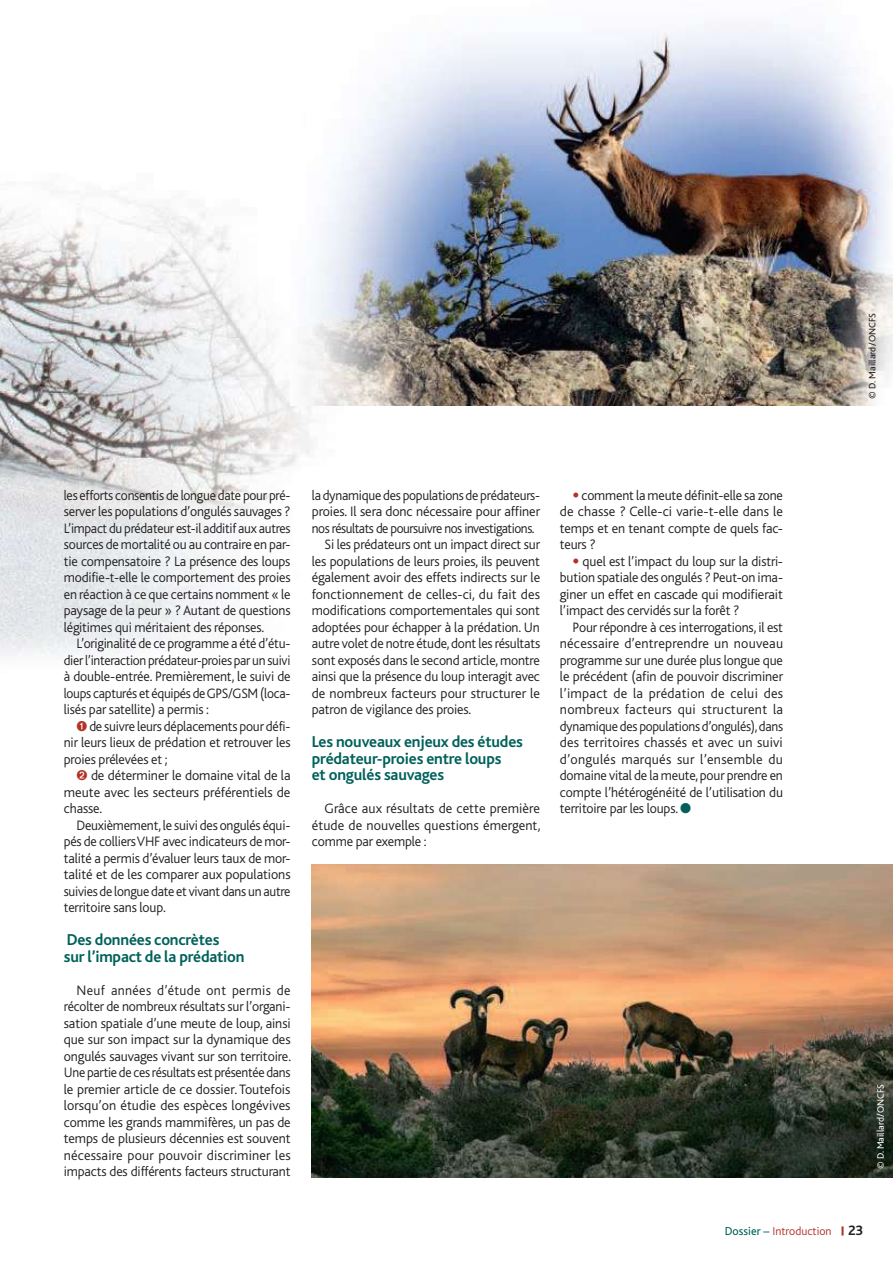
<style>
.page{position:relative;width:893px;height:1263px;background:#fff}
.page>*{position:absolute;margin:0;border:0;box-sizing:border-box;transform-origin:0 0}
.t1{font:700 16.5px/16.5px "Bliss";letter-spacing:-.01em;color:#00615a}
.t2{font:300 14.25px/16.5px "Bliss";letter-spacing:-.01em;color:#231f20;text-align:justify}
.t3{font:300 14.25px/16.5px "Bliss";letter-spacing:-.01em;color:#231f20;text-align:justify;scale:.96 1}
.t4{font:300 14.25px "Bliss";letter-spacing:-.035em;color:#231f20;scale:.95 1}
.t5{font:700 14.25px "Bliss";color:#231f20}
.t6{font:300 12px "Bliss";color:#b23326}
.t7{font:9.75px "Bliss";color:#231f20}
.t8{font:9.75px "Bliss";color:#fff}
.s1{color:#b23326}
.s2{font-family:"Frutiger";font-stretch:condensed;color:#b23326}
.s3{color:#00615a}
.s4{font-weight:400;color:#00615a}
</style>
<div class="page">
<svg style="left:841px;top:1226px;width:2px;height:9px"></svg>
<img style="left:0;top:190px;width:410px;height:466px">
<img style="left:311px;top:864px;width:582px;height:314px">
<img style="left:291px;top:24px;width:602px;height:381px">
<p class="t7" style="left:868px;top:399px;width:87px;rotate:-90deg">© D. Maillard/ONCFS</p>
<p class="t3" style="left:64px;top:487px;width:238px">les efforts consentis de longue date pour pré&shy;server les populations d’ongulés sauvages ?<br>L’impact du prédateur est-il additif aux autres sources de mortalité ou au contraire en par&shy;tie compensatoire ? La présence des loups modifie-t-elle le comportement des proies en réaction à ce que certains nomment « le paysage de la peur » ? Autant de questions légitimes qui méritaient des réponses.</p>
<p class="t2" style="left:64px;top:636px;width:228px;text-indent:13px">L’originalité de ce programme a été d’étu&shy;dier l’interaction prédateur-proies par un suivi à double-entrée. Premièrement, le suivi de loups capturés et équipés de GPS/GSM (loca&shy;lisés par satellite) a permis :</p>
<p class="t2" style="left:64px;top:718px;width:228px;text-indent:13px"><span class="s1">➊</span> de suivre leurs déplacements pour défi&shy;nir leurs lieux de prédation et retrouver les proies prélevées et ;</p>
<p class="t2" style="left:64px;top:768px;width:228px;text-indent:13px"><span class="s1">➋</span> de déterminer le domaine vital de la meute avec les secteurs préférentiels de chasse.</p>
<p class="t2" style="left:64px;top:817px;width:228px;text-indent:13px">Deuxièmement, le suivi des ongulés équi&shy;pés de colliers VHF avec indicateurs de mor&shy;talité a permis d’évaluer leurs taux de mor&shy;talité et de les comparer aux populations suivies de longue date et vivant dans un autre territoire sans loup.</p>
<p class="t1" style="left:64px;top:932px;width:182px">Des données concrètes<br>sur l’impact de la prédation</p>
<p class="t2" style="left:64px;top:982px;width:229px;text-indent:13px">Neuf années d’étude ont permis de récolter de nombreux résultats sur l’organi&shy;sation spatiale d’une meute de loup, ainsi que sur son impact sur la dynamique des ongulés sauvages vivant sur son territoire.<br>Une partie de ces résultats est présentée dans le premier article de ce dossier. Toutefois lorsqu’on étudie des espèces longévives comme les grands mammifères, un pas de temps de plusieurs décennies est souvent nécessaire pour pouvoir discriminer les impacts des différents facteurs structurant</p>
<p class="t3" style="left:312px;top:487px;width:239px">la dynamique des populations de prédateurs-</p>
<p class="t2" style="left:312px;top:504px;width:230px">proies. Il sera donc nécessaire pour affiner</p>
<p class="t4" style="left:312px;top:521px;width:236px">nos résultats de poursuivre nos investigations.</p>
<p class="t2" style="left:325px;top:537px;width:217px">Si les prédateurs ont un impact direct sur</p>
<p class="t2" style="left:312px;top:553px;width:230px">les populations de leurs proies, ils peuvent</p>
<p class="t2" style="left:312px;top:570px;width:230px">également avoir des effets indirects sur le</p>
<p class="t2" style="left:312px;top:586px;width:230px">fonctionnement de celles-ci, du fait des</p>
<p class="t2" style="left:312px;top:603px;width:230px">modifications comportementales qui sont</p>
<p class="t2" style="left:312px;top:619px;width:230px">adoptées pour échapper à la prédation. Un</p>
<p class="t2" style="left:312px;top:636px;width:230px">autre volet de notre étude, dont les résultats</p>
<p class="t2" style="left:312px;top:652px;width:230px">sont exposés dans le second article, montre</p>
<p class="t2" style="left:312px;top:669px;width:230px">ainsi que la présence du loup interagit avec</p>
<p class="t2" style="left:312px;top:685px;width:230px">de nombreux facteurs pour structurer le</p>
<p class="t2" style="left:312px;top:702px;width:161px">patron de vigilance des proies.</p>
<p class="t1" style="left:312px;top:734px;width:213px">Les nouveaux enjeux des études prédateur-proies entre loups<br>et ongulés sauvages</p>
<p class="t2" style="left:312px;top:801px;width:230px;text-indent:13px">Grâce aux résultats de cette première étude de nouvelles questions émergent, comme par exemple :</p>
<p class="t2" style="left:560px;top:487px;width:225px;text-indent:13px"><span class="s2">•</span> comment la meute définit-elle sa zone de chasse ? Celle-ci varie-t-elle dans le temps et en tenant compte de quels fac&shy;teurs ?</p>
<p class="t2" style="left:560px;top:553px;width:225px;text-indent:13px"><span class="s2">•</span> quel est l’impact du loup sur la distri&shy;bution spatiale des ongulés ? Peut-on ima&shy;giner un effet en cascade qui modifierait l’impact des cervidés sur la forêt ?</p>
<p class="t2" style="left:560px;top:619px;width:225px;text-indent:13px">Pour répondre à ces interrogations, il est nécessaire d’entreprendre un nouveau programme sur une durée plus longue que le précédent (afin de pouvoir discriminer l’impact de la prédation de celui des nombreux facteurs qui structurent la dynamique des populations d’ongulés), dans des territoires chassés et avec un suivi d’ongulés marqués sur l’ensemble du domaine vital de la meute, pour prendre en compte l’hétérogénéité de l’utilisation du territoire par les loups. <span class="s3">●</span></p>
<p class="t8" style="left:876px;top:1169px;width:87px;rotate:-90deg">© D. Maillard/ONCFS</p>
<p class="t6" style="left:725px;top:1225px;width:108px"><span class="s4">Dossier –</span> Introduction</p>
<p class="t5" style="left:848px;top:1224px;width:16px">23</p>
</div>
